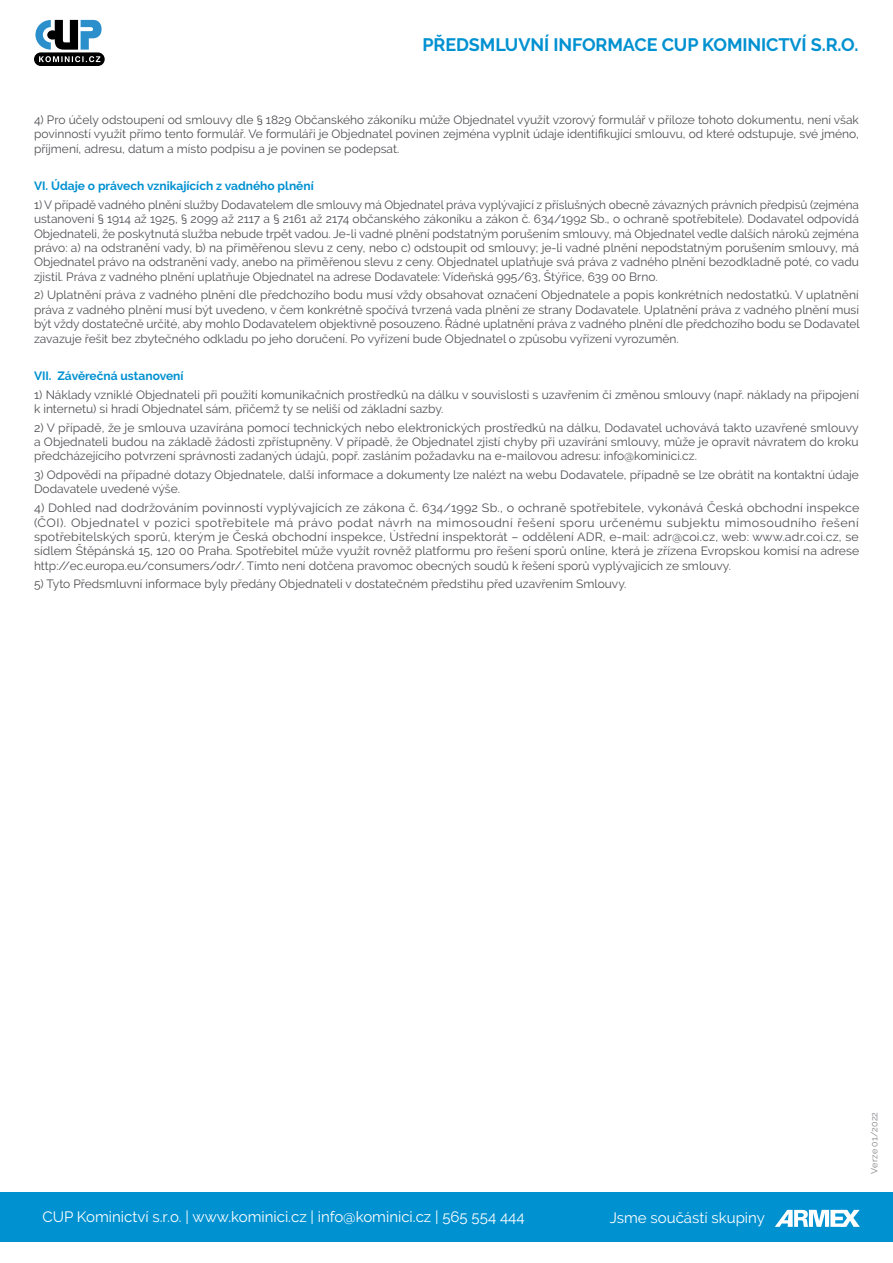
<style>
.page{position:relative;width:893px;height:1263px;background:#fff}
.page>*{position:absolute;margin:0;border:0;box-sizing:border-box;transform-origin:0 0}
.t1{font:700 18px "Raleway";letter-spacing:-.005em;color:#0091d1}
.t2{font:15px "Raleway";color:#fff}
.t3{font:12px/14.4px "Raleway";color:#504e53;text-align:justify}
.t4{font:12px/14.4px "Raleway";color:#504e53;text-align:justify;scale:1.04 1}
.t5{font:700 12px "Raleway";color:#0091d1}
.t6{font:9px "Raleway";letter-spacing:.01em;color:#818084}
</style>
<div class="page">
<svg style="left:34px;top:20px;width:71px;height:46px"></svg>
<div style="left:0;top:1192px;width:893px;height:50px;background:#0091d1"></div>
<svg style="left:775px;top:1210px;width:85px;height:17px"></svg>
<p class="t1" style="left:422px;top:35px;width:437px">PŘEDSMLUVNÍ INFORMACE CUP KOMINICTVÍ S.R.O.</p>
<p class="t3" style="left:34px;top:112px;width:826px">4) Pro účely odstoupení od smlouvy dle § 1829 Občanského zákoníku může Objednatel využít vzorový formulář v příloze tohoto dokumentu, není však povinností využít přímo tento formulář. Ve formuláři je Objednatel povinen zejména vyplnit údaje identifikující smlouvu, od které odstupuje, své jméno, příjmení, adresu, datum a místo podpisu a je povinen se podepsat.</p>
<p class="t5" style="left:34px;top:179px;width:281px">VI. Údaje o právech vznikajících z vadného plnění</p>
<p class="t3" style="left:34px;top:197px;width:826px">1) V případě vadného plnění služby Dodavatelem dle smlouvy má Objednatel práva vyplývající z příslušných obecně závazných právních předpisů (zejména ustanovení § 1914 až 1925, § 2099 až 2117 a § 2161 až 2174 občanského zákoníku a zákon č. 634/1992 Sb., o ochraně spotřebitele). Dodavatel odpovídá Objednateli, že poskytnutá služba nebude trpět vadou. Je-li vadné plnění podstatným porušením smlouvy, má Objednatel vedle dalších nároků zejména právo: a) na odstranění vady, b) na přiměřenou slevu z ceny, nebo c) odstoupit od smlouvy; je-li vadné plnění nepodstatným porušením smlouvy, má Objednatel právo na odstranění vady, anebo na přiměřenou slevu z ceny. Objednatel uplatňuje svá práva z vadného plnění bezodkladně poté, co vadu zjistil. Práva z vadného plnění uplatňuje Objednatel na adrese Dodavatele: Vídeňská 995/63, Štýřice, 639 00 Brno.</p>
<p class="t3" style="left:34px;top:288px;width:827px">2) Uplatnění práva z vadného plnění dle předchozího bodu musí vždy obsahovat označení Objednatele a popis konkrétních nedostatků. V uplatnění práva z vadného plnění musí být uvedeno, v čem konkrétně spočívá tvrzená vada plnění ze strany Dodavatele. Uplatnění práva z vadného plnění musí být vždy dostatečně určité, aby mohlo Dodavatelem objektivně posouzeno. Řádné uplatnění práva z vadného plnění dle předchozího bodu se Dodavatel zavazuje řešit bez zbytečného odkladu po jeho doručení. Po vyřízení bude Objednatel o způsobu vyřízení vyrozuměn.</p>
<p class="t5" style="left:34px;top:369px;width:151px">VII. Závěrečná ustanovení</p>
<p class="t3" style="left:34px;top:387px;width:826px">1) Náklady vzniklé Objednateli při použití komunikačních prostředků na dálku v souvislosti s uzavřením či změnou smlouvy (např. náklady na připojení k internetu) si hradí Objednatel sám, přičemž ty se neliší od základní sazby.</p>
<p class="t3" style="left:34px;top:420px;width:826px">2) V případě, že je smlouva uzavírána pomocí technických nebo elektronických prostředků na dálku, Dodavatel uchovává takto uzavřené smlouvy a Objednateli budou na základě žádosti zpřístupněny. V případě, že Objednatel zjistí chyby při uzavírání smlouvy, může je opravit návratem do kroku předcházejícího potvrzení správnosti zadaných údajů, popř. zasláním požadavku na e-mailovou adresu: info@kominici.cz.</p>
<p class="t3" style="left:34px;top:468px;width:826px">3) Odpovědi na případné dotazy Objednatele, další informace a dokumenty lze nalézt na webu Dodavatele, případně se lze obrátit na kontaktní údaje<br>Dodavatele uvedené výše.</p>
<p class="t4" style="left:34px;top:501px;width:795px">4) Dohled nad dodržováním povinností vyplývajících ze zákona č. 634/1992 Sb., o ochraně spotřebitele, vykonává Česká obchodní inspekce (ČOI). Objednatel v pozici spotřebitele má právo podat návrh na mimosoudní řešení sporu určenému subjektu mimosoudního řešení spotřebitelských sporů, kterým je Česká obchodní inspekce, Ústřední inspektorát – oddělení ADR, e-mail: adr@coi.cz, web: www.adr.coi.cz, se sídlem Štěpánská 15, 120 00 Praha. Spotřebitel může využít rovněž platformu pro řešení sporů online, která je zřízena Evropskou komisí na adrese http://ec.europa.eu/consumers/odr/. Tímto není dotčena pravomoc obecných soudů k řešení sporů vyplývajících ze smlouvy.</p>
<p class="t3" style="left:34px;top:577px;width:594px">5) Tyto Předsmluvní informace byly předány Objednateli v dostatečném předstihu před uzavřením Smlouvy.</p>
<p class="t2" style="left:43px;top:1208px;width:484px">CUP Kominictví s.r.o. | www.kominici.cz | info@kominici.cz | 565 554 444</p>
<p class="t2" style="left:610px;top:1208px;width:157px">Jsme součástí skupiny</p>
<p class="t6" style="left:869px;top:1174px;width:63px;rotate:-90deg">Verze 01/2022</p>
</div>
